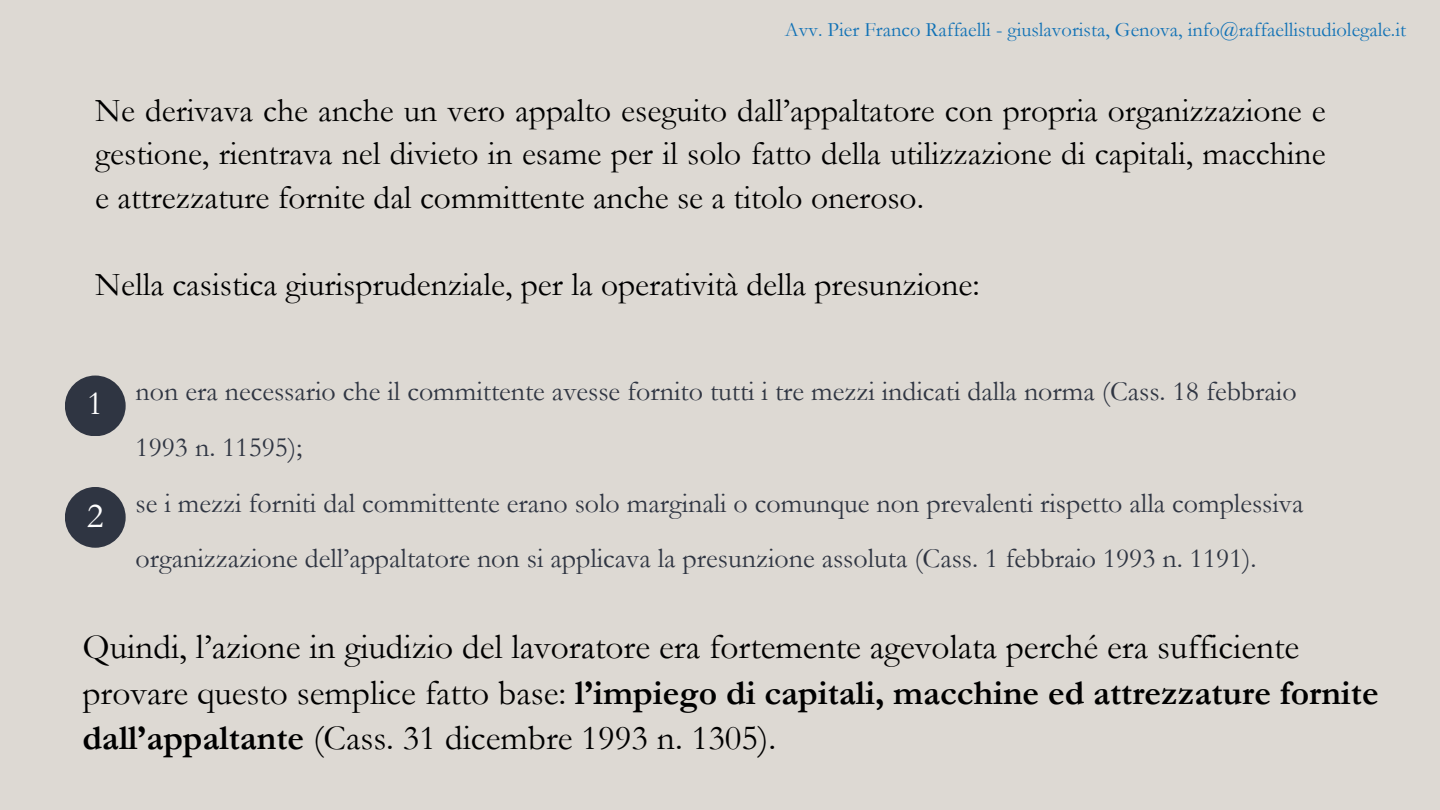
<style>
.page{position:relative;width:1440px;height:810px;background:#ddd9d3}
.page>*{position:absolute;margin:0;border:0;box-sizing:border-box;transform-origin:0 0}
.t1{font:36px "Garamond";color:#fff}
.t2{font:35.5px "Garamond";color:#000}
.t3{font:700 35.5px "Garamond";color:#000}
.t4{font:34.5px "Garamond";color:#fff}
.t5{font:33.5px/43.5px "Garamond";color:#000;text-align:justify}
.t6{font:28px/55.5px "Garamond";color:#2f3542}
.t7{font:20.5px "Garamond";color:#1172b6}
.s1{font-weight:400}
.s2{font-weight:700}
</style>
<div class="page">
<div style="left:65px;top:487px;width:61px;height:61px;background:#2f3542;border-radius:50%"></div>
<div style="left:65px;top:376px;width:61px;height:60px;background:#2f3542;border-radius:50%"></div>
<p class="t7" style="left:785px;top:18px;width:623px">Avv. Pier Franco Raffaelli - giuslavorista, Genova, info@raffaellistudiolegale.it</p>
<p class="t5" style="left:95px;top:89px;width:1232px">Ne derivava che anche un vero appalto eseguito dall’appaltatore con propria organizzazione e gestione, rientrava nel divieto in esame per il solo fatto della utilizzazione di capitali, macchine e attrezzature fornite dal committente anche se a titolo oneroso.</p>
<p class="t5" style="left:95px;top:263px;width:886px">Nella casistica giurisprudenziale, per la operatività della presunzione:</p>
<p class="t4" style="left:87px;top:385px;width:18px">1</p>
<p class="t1" style="left:87px;top:496px;width:18px">2</p>
<p class="t6" style="left:136px;top:364px;width:1163px">non era necessario che il committente avesse fornito tutti i tre mezzi indicati dalla norma (Cass. 18 febbraio<br>1993 n. 11595);</p>
<p class="t6" style="left:136px;top:476px;width:1169px">se i mezzi forniti dal committente erano solo marginali o comunque non prevalenti rispetto alla complessiva organizzazione dell’appaltatore non si applicava la presunzione assoluta (Cass. 1 febbraio 1993 n. 1191).</p>
<p class="t2" style="left:82px;top:627px;width:1218px">Quindi, l’azione in giudizio del lavoratore era fortemente agevolata perché era sufficiente</p>
<p class="t3" style="left:82px;top:673px;width:1298px"><span class="s1">provare questo semplice fatto base:</span> l’impiego di capitali, macchine ed attrezzature fornite</p>
<p class="t2" style="left:82px;top:719px;width:695px"><span class="s2">dall’appaltante</span> (Cass. 31 dicembre 1993 n. 1305).</p>
</div>
